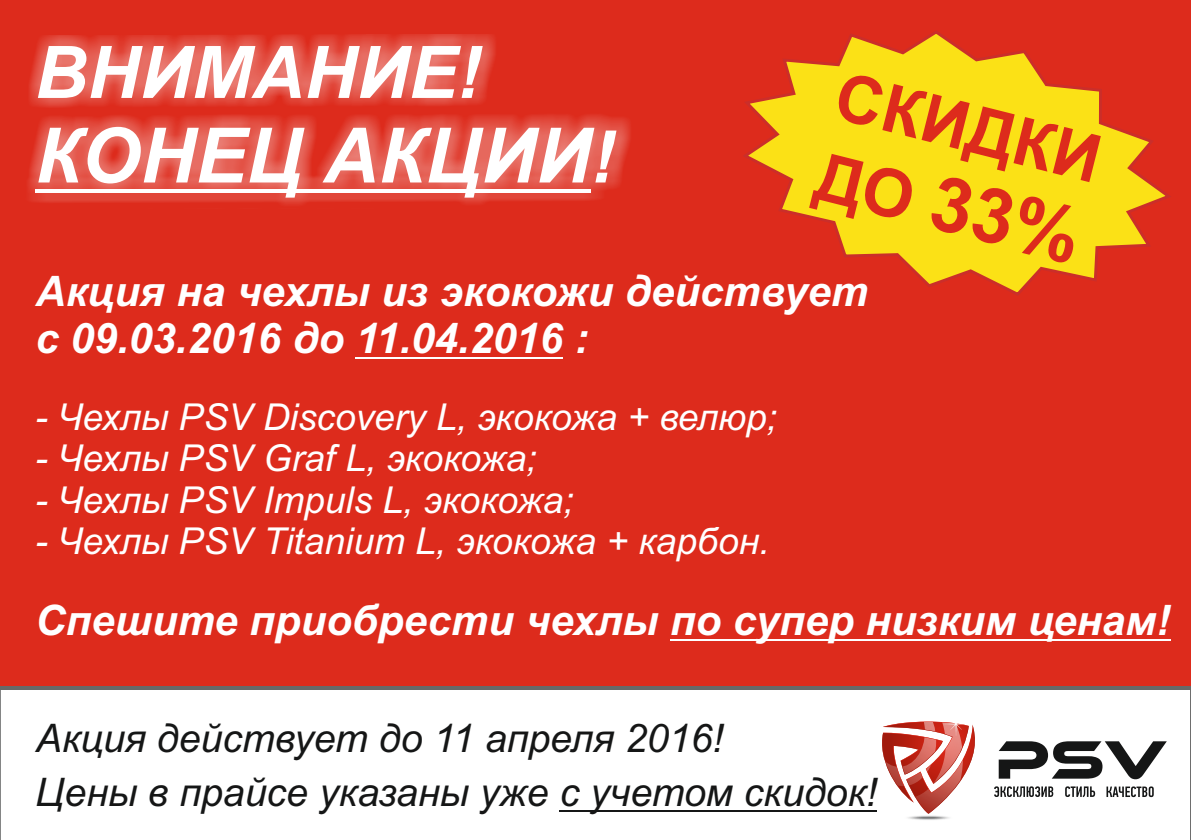
<style>
.page{position:relative;width:1191px;height:840px;background:#fff}
.page>*{position:absolute;margin:0;border:0;box-sizing:border-box;transform-origin:0 0}
.t1{font:italic 700 76.4px "Arial";color:#fff}
.t2{font:700 76px "Arial";color:#dd2b1c}
.t3{font:italic 700 72.4px "Arial";color:#fff}
.t4{font:700 66.2px "Arial";color:#dd2b1c}
.t5{font:italic 700 42px/47px "Arial";color:#fff}
.t6{font:italic 39.4px "Arial";color:#151616}
.t7{font:italic 37px "Arial";color:#fff}
.s1{font-size:72.4px}
.s2{font-size:66.2px}
</style>
<div class="page">
<div style="left:0;top:0;width:1191px;height:688px;background:#dd2b1c"></div>
<svg style="left:28px;top:34px;width:602px;height:171px"></svg>
<hr style="left:35px;top:189px;width:556px;height:4px;background:#fff">
<hr style="left:670px;top:638px;width:500px;height:2px;background:#fff">
<hr style="left:356px;top:357px;width:207px;height:2px;background:#fff">
<svg style="left:743px;top:31px;width:428px;height:265px;fill:#fbe116"></svg>
<div style="left:904px;top:814px;width:48px;height:6px;background:#fefefe;border-radius:50%;opacity:.5"></div>
<hr style="left:907px;top:815px;width:43px;height:4px;background:#cbcbcc;border-radius:50%">
<hr style="left:907px;top:815px;width:42px;height:4px;background:#c7c7c7;border-radius:50%">
<hr style="left:909px;top:815px;width:38px;height:4px;background:#bcbdbe;border-radius:50%">
<hr style="left:911px;top:815px;width:35px;height:4px;background:#efefef;border-radius:50%;opacity:.5">
<svg style="left:882px;top:721px;width:93px;height:97px"></svg>
<svg style="left:998px;top:741px;width:168px;height:37px"></svg>
<svg style="left:1065px;top:786px;width:30px;height:10px"></svg>
<svg style="left:1106px;top:786px;width:47px;height:10px"></svg>
<svg style="left:994px;top:786px;width:59px;height:10px"></svg>
<hr style="left:0;top:686px;width:1191px;height:3px;background:#686868">
<hr style="left:559px;top:809px;width:318px;height:2px;background:#151616">
<h3 class="t3" style="left:35px;top:45px;width:448px">ВНИМАНИЕ!</h3>
<h1 class="t1" style="left:35px;top:127px;width:581px">КОНЕЦ АКЦИИ<span class="s1">!</span></h1>
<h3 class="t4" style="left:842px;top:70px;width:273px;rotate:14deg">СКИДКИ</h3>
<h2 class="t2" style="left:825px;top:144px;width:271px;rotate:14deg"><span class="s2">ДО</span> 33%</h2>
<p class="t5" style="left:35px;top:272px;width:834px">Акция на чехлы из экокожи действует с 09.03.2016 до 11.04.2016 :</p>
<p class="t7" style="left:35px;top:403px;width:743px">- Чехлы PSV Discovery L, экокожа + велюр;</p>
<p class="t7" style="left:35px;top:444px;width:503px">- Чехлы PSV Graf L, экокожа;</p>
<p class="t7" style="left:35px;top:485px;width:540px">- Чехлы PSV Impuls L, экокожа;</p>
<p class="t7" style="left:35px;top:527px;width:736px">- Чехлы PSV Titanium L, экокожа + карбон.</p>
<p class="t5" style="left:35px;top:600px;width:1136px">Спешите приобрести чехлы по супер низким ценам!</p>
<p class="t6" style="left:36px;top:723px;width:689px">Акция действует до 11 апреля 2016!</p>
<p class="t6" style="left:35px;top:777px;width:843px">Цены в прайсе указаны уже с учетом скидок!</p>
</div>
